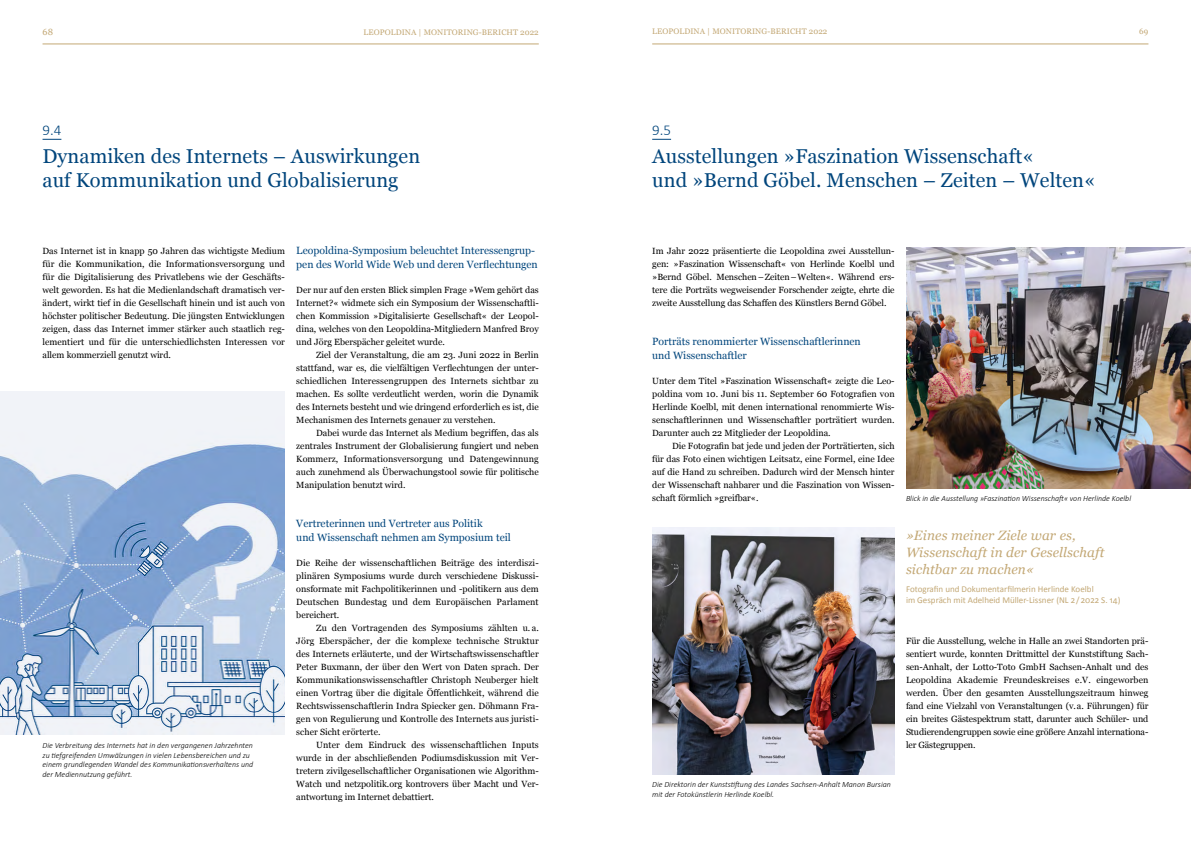
<style>
.page{position:relative;width:1191px;height:842px;background:#fff}
.page>*{position:absolute;margin:0;border:0;box-sizing:border-box;transform-origin:0 0}
.t1{font:20px/24px "Georgia";letter-spacing:.005em;color:#00457c}
.t2{font:300 15px "Calibri";color:#00457c}
.t3{font:italic 13.5px/17px "Georgia";letter-spacing:.01em;color:#c3a875}
.t4{font:10.5px/14px "Georgia";color:#00457c}
.t5{font:9px/13px "Georgia";color:#000;text-align:justify}
.t6{font:9px/11px "Calibri";color:#c3a875}
.t7{font:9px "Georgia";color:#c3a875}
.t8{font:italic 300 8px/9.5px "Calibri";color:#000}
.t9{font:8px "Georgia";letter-spacing:.01em;color:#c3a875}
</style>
<div class="page">
<hr style="left:43px;top:44px;width:496px;height:1px;background:#c3a875">
<hr style="left:652px;top:44px;width:496px;height:1px;background:#c3a875">
<svg style="left:43px;top:139px;width:18px;height:1px"></svg>
<svg style="left:652px;top:139px;width:19px;height:1px"></svg>
<img style="left:906px;top:247px;width:285px;height:241px">
<img style="left:652px;top:527px;width:242px;height:247px">
<div style="left:0;top:391px;width:285px;height:344px;background:#f1f3f8"></div>
<img style="left:0;top:444px;width:285px;height:290px">
<p class="t7" style="left:43px;top:25px;width:12px">68</p>
<p class="t9" style="left:363px;top:26px;width:177px">LEOPOLDINA | MONITORING-BERICHT 2022</p>
<p class="t9" style="left:652px;top:26px;width:177px">LEOPOLDINA | MONITORING-BERICHT 2022</p>
<p class="t9" style="left:1139px;top:26px;width:11px">69</p>
<h2 class="t2" style="left:43px;top:121px;width:20px">9.4</h2>
<h1 class="t1" style="left:43px;top:143px;width:379px">Dynamiken des Internets – Auswirkungen auf Kommunikation und Globalisierung</h1>
<h2 class="t2" style="left:652px;top:121px;width:20px">9.5</h2>
<h1 class="t1" style="left:652px;top:143px;width:445px">Ausstellungen »Faszination Wissenschaft«<br>und »Bernd Göbel. Menschen – Zeiten – Welten«</h1>
<p class="t5" style="left:43px;top:244px;width:244px">Das Internet ist in knapp 50 Jahren das wichtigste Medium für die Kommunikation, die Informationsversorgung und für die Digitalisierung des Privatlebens wie der Geschäfts&shy;welt geworden. Es hat die Medienlandschaft dramatisch ver&shy;ändert, wirkt tief in die Gesellschaft hinein und ist auch von höchster politischer Bedeutung. Die jüngsten Entwicklungen zeigen, dass das Internet immer stärker auch staatlich reg&shy;lementiert und für die unterschiedlichsten Interessen vor allem kommerziell genutzt wird.</p>
<p class="t4" style="left:296px;top:243px;width:243px">Leopoldina-Symposium beleuchtet Interessengrup&shy;pen des World Wide Web und deren Verflechtungen</p>
<p class="t5" style="left:652px;top:244px;width:244px">Im Jahr 2022 präsentierte die Leopoldina zwei Ausstellun&shy;gen: »Faszination Wissenschaft« von Herlinde Koelbl und »Bernd Göbel. Menschen–Zeiten–Welten«. Während ers&shy;tere die Porträts wegweisender Forschender zeigte, ehrte die zweite Ausstellung das Schaffen des Künstlers Bernd Göbel.</p>
<p class="t4" style="left:652px;top:334px;width:210px">Porträts renommierter Wissenschaftlerinnen und Wissenschaftler</p>
<p class="t5" style="left:652px;top:374px;width:244px">Unter dem Titel »Faszination Wissenschaft« zeigte die Leo&shy;poldina vom 10. Juni bis 11. September 60 Fotografien von Herlinde Koelbl, mit denen international renommierte Wis&shy;senschaftlerinnen und Wissenschaftler porträtiert wurden.<br>Darunter auch 22 Mitglieder der Leopoldina.</p>
<p class="t5" style="left:652px;top:439px;width:244px;text-indent:20px">Die Fotografin bat jede und jeden der Porträtierten, sich für das Foto einen wichtigen Leitsatz, eine Formel, eine Idee auf die Hand zu schreiben. Dadurch wird der Mensch hinter der Wissenschaft nahbarer und die Faszination von Wissen&shy;schaft förmlich »greifbar«.</p>
<p class="t5" style="left:296px;top:283px;width:244px">Der nur auf den ersten Blick simplen Frage »Wem gehört das Internet?« widmete sich ein Symposium der Wissenschaftli&shy;chen Kommission »Digitalisierte Gesellschaft« der Leopol&shy;dina, welches von den Leopoldina-Mitgliedern Manfred Broy und Jörg Eberspächer geleitet wurde.</p>
<p class="t5" style="left:296px;top:348px;width:244px;text-indent:20px">Ziel der Veranstaltung, die am 23. Juni 2022 in Berlin stattfand, war es, die vielfältigen Verflechtungen der unter&shy;schiedlichen Interessengruppen des Internets sichtbar zu machen. Es sollte verdeutlicht werden, worin die Dynamik des Internets besteht und wie dringend erforderlich es ist, die Mechanismen des Internets genauer zu verstehen.</p>
<p class="t5" style="left:296px;top:426px;width:244px;text-indent:20px">Dabei wurde das Internet als Medium begriffen, das als zentrales Instrument der Globalisierung fungiert und neben Kommerz, Informationsversorgung und Datengewinnung auch zunehmend als Überwachungstool sowie für politische Manipulation benutzt wird.</p>
<p class="t4" style="left:296px;top:516px;width:216px">Vertreterinnen und Vertreter aus Politik<br>und Wissenschaft nehmen am Symposium teil</p>
<p class="t5" style="left:296px;top:556px;width:244px">Die Reihe der wissenschaftlichen Beiträge des interdiszi&shy;plinären Symposiums wurde durch verschiedene Diskussi&shy;onsformate mit Fachpolitikerinnen und -politikern aus dem Deutschen Bundestag und dem Europäischen Parlament bereichert.</p>
<p class="t5" style="left:296px;top:621px;width:244px;text-indent:20px">Zu den Vortragenden des Symposiums zählten u. a.<br>Jörg Eberspächer, der die komplexe technische Struktur des Internets erläuterte, und der Wirtschaftswissenschaftler Peter Buxmann, der über den Wert von Daten sprach. Der Kommunikationswissenschaftler Christoph Neuberger hielt einen Vortrag über die digitale Öffentlichkeit, während die Rechtswissenschaftlerin Indra Spiecker gen. Döhmann Fra&shy;gen von Regulierung und Kontrolle des Internets aus juristi&shy;scher Sicht erörterte.</p>
<p class="t5" style="left:296px;top:738px;width:244px;text-indent:20px">Unter dem Eindruck des wissenschaftlichen Inputs wurde in der abschließenden Podiumsdiskussion mit Ver&shy;tretern zivilgesellschaftlicher Organisationen wie Algorithm-Watch und netzpolitik.org kontrovers über Macht und Ver&shy;antwortung im Internet debattiert.</p>
<p class="t8" style="left:906px;top:494px;width:227px">Blick in die Ausstellung »Faszination Wissenschaft« von Herlinde Koelbl</p>
<h3 class="t3" style="left:906px;top:526px;width:200px">»Eines meiner Ziele war es,<br>Wissenschaft in der Gesellschaft sichtbar zu machen«</h3>
<p class="t6" style="left:906px;top:583px;width:216px">Fotografin und Dokumentarfilmerin Herlinde Koelbl<br>im Gespräch mit Adelheid Müller-Lissner (NL 2 / 2022 S. 14)</p>
<p class="t5" style="left:906px;top:634px;width:244px">Für die Ausstellung, welche in Halle an zwei Standorten prä&shy;sentiert wurde, konnten Drittmittel der Kunststiftung Sach&shy;sen-Anhalt, der Lotto-Toto GmbH Sachsen-Anhalt und des Leopoldina Akademie Freundeskreises e.V. eingeworben werden. Über den gesamten Ausstellungszeitraum hinweg fand eine Vielzahl von Veranstaltungen (v.a. Führungen) für ein breites Gästespektrum statt, darunter auch Schüler- und Studierendengruppen sowie eine größere Anzahl internationa-</p>
<p class="t8" style="left:43px;top:741px;width:212px">Die Verbreitung des Internets hat in den vergangenen Jahrzehnten</p>
<p class="t5" style="left:906px;top:738px;width:71px">ler Gästegruppen.</p>
<p class="t8" style="left:43px;top:750px;width:212px">zu tiefgreifenden Umwälzungen in vielen Lebensbereichen und zu einem grundlegenden Wandel des Kommunikationsverhaltens und der Mediennutzung geführt.</p>
<p class="t8" style="left:652px;top:780px;width:240px">Die Direktorin der Kunststiftung des Landes Sachsen-Anhalt Manon Bursian mit der Fotokünstlerin Herlinde Koelbl.</p>
</div>
